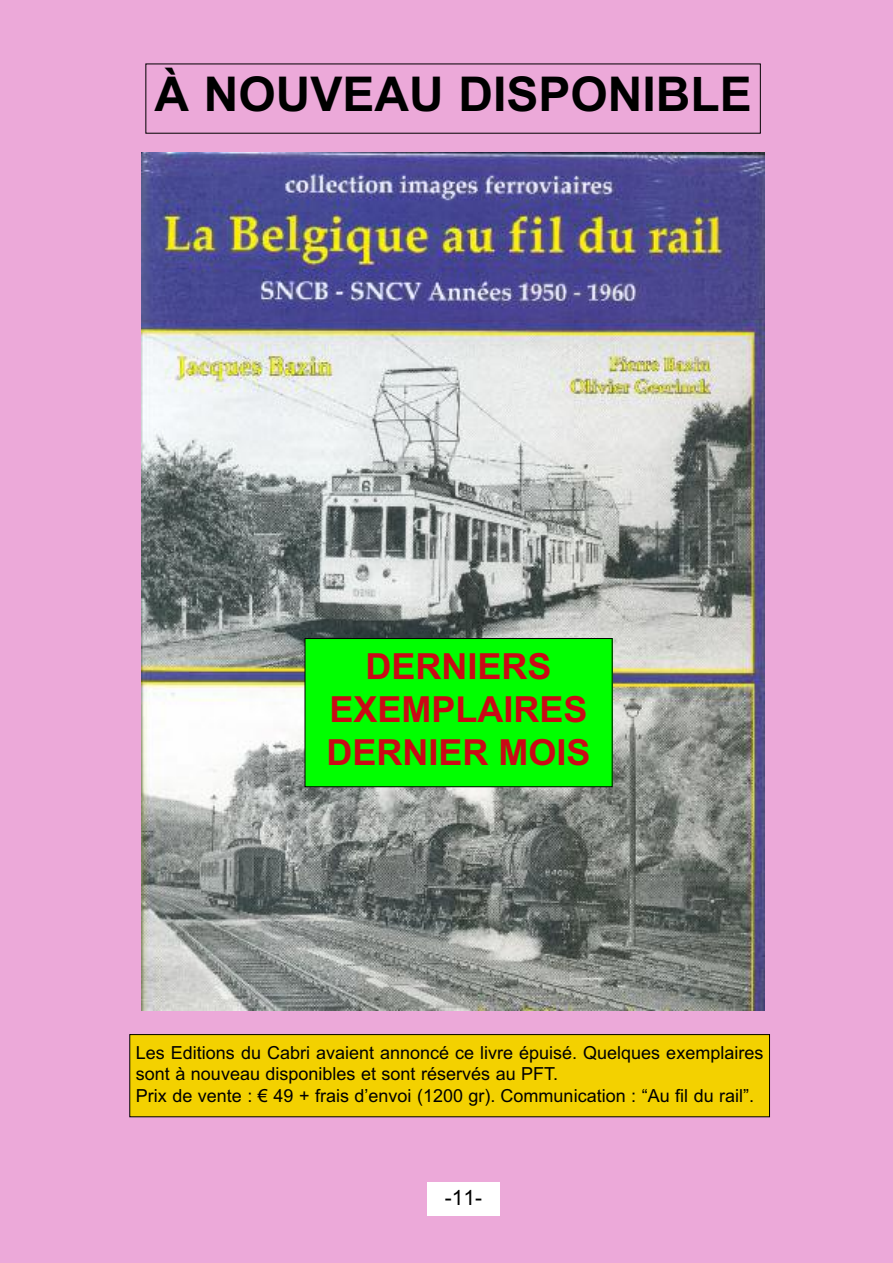
<style>
.page{position:relative;width:893px;height:1263px;background:#eca9d9}
.page>*{position:absolute;margin:0;border:0;box-sizing:border-box;transform-origin:0 0}
.t1{font:700 48px "Arial";color:#000}
.t2{font:700 36px/43.2px "Arial";color:#ca0916;text-align:center}
.t3{font:21px "Arial";color:#000}
.t4{font:18px/21.6px "Arial";color:#000}
</style>
<div class="page">
<div style="left:427px;top:1183px;width:73px;height:33px;background:#fff"></div>
<img style="left:141px;top:153px;width:623px;height:857px">
<div style="left:130px;top:1034px;width:639px;height:83px;background:#f3d100"></div>
<div style="left:130px;top:1034px;width:640px;height:83px;border:1px solid #000"></div>
<div style="left:305px;top:638px;width:307px;height:149px;background:#0f0"></div>
<div style="left:305px;top:638px;width:307px;height:149px;border:1px solid #000"></div>
<h1 class="t1" style="left:154px;top:66px;width:599px">À NOUVEAU DISPONIBLE</h1>
<h2 class="t2" style="left:327px;top:645px;width:266px">DERNIERS<br>EXEMPLAIRES<br>DERNIER MOIS</h2>
<p class="t4" style="left:136px;top:1042px;width:629px">Les Editions du Cabri avaient annoncé ce livre épuisé. Quelques exemplaires sont à nouveau disponibles et sont réservés au PFT.<br>Prix de vente : € 49 + frais d’envoi (1200 gr). Communication : “Au fil du rail”.</p>
<p class="t3" style="left:445px;top:1185px;width:39px">-11-</p>
</div>
